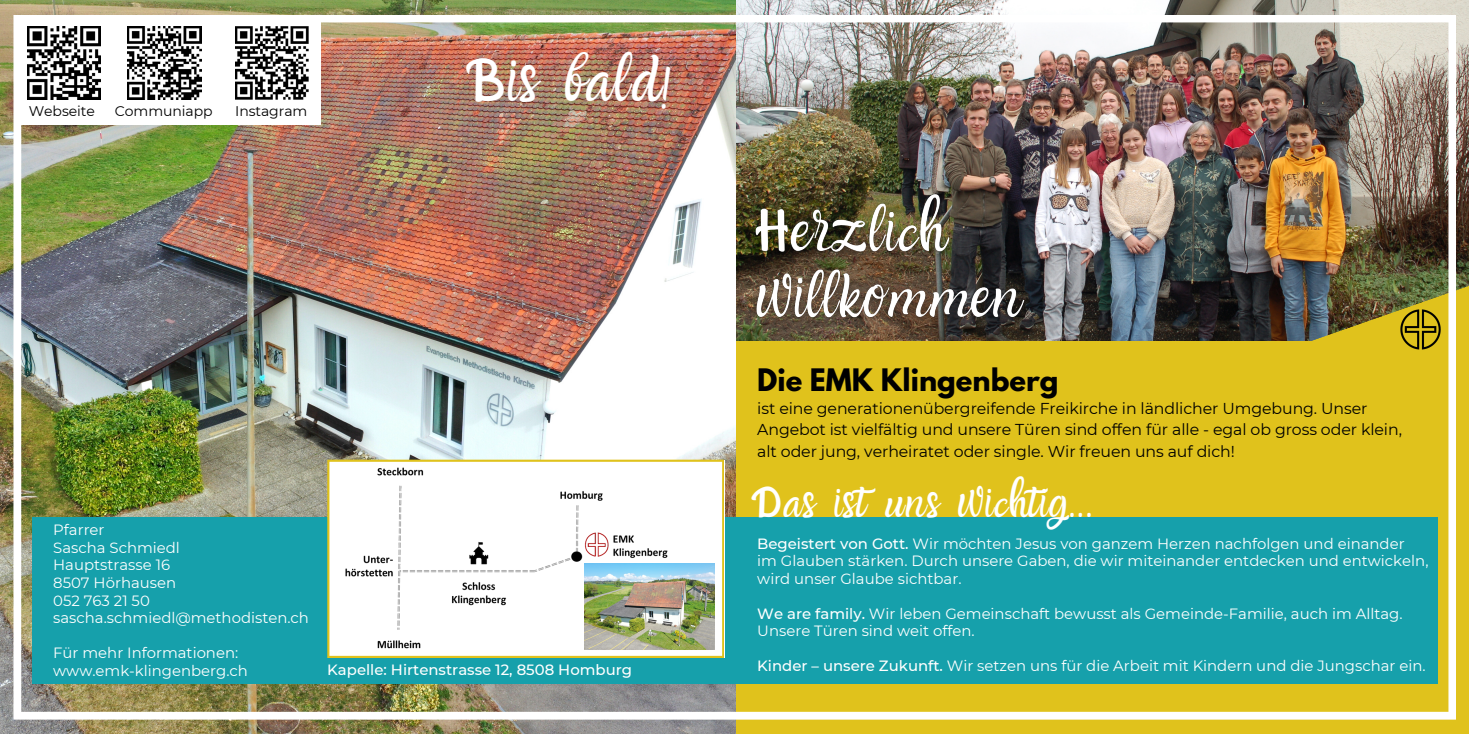
<style>
.page{position:relative;width:1469px;height:734px;background:#fff}
.page>*{position:absolute;margin:0;border:0;box-sizing:border-box;transform-origin:0 0}
.t1{font:45.5px "Amazone";letter-spacing:.075em;color:#fff}
.t2{font:31.5px "Amazone";letter-spacing:.075em;color:#fff}
.t3{font:700 27.47px "League Spartan";color:#000}
.t4{font:15.75px/21.5px "Montserrat";letter-spacing:-.005em;color:#000}
.t5{font:14.88px/17.7px "Montserrat";color:#fff}
.t6{font:500 14.88px "Montserrat";color:#fff}
.t7{font:14px "Montserrat";letter-spacing:-.005em;color:#000}
.s1{font-weight:500}
</style>
<div class="page">
<img style="left:735px;top:0;width:733px;height:259px">
<div style="left:735px;top:342px;width:733px;height:391px;background:#e0c21c"></div>
<svg style="left:1455px;top:259px;width:13px;height:189px"></svg>
<img style="left:0;top:0;width:735px;height:733px">
<img style="left:13px;top:15px;width:1442px;height:704px">
<div style="left:32px;top:518px;width:1405px;height:166px;background:#16a0ab"></div>
<img style="left:1400px;top:309px;width:39px;height:40px">
<div style="left:16px;top:15px;width:304px;height:109px;background:#fff"></div>
<img style="left:128px;top:26px;width:73px;height:74px">
<img style="left:27px;top:26px;width:74px;height:74px">
<svg style="left:327px;top:459px;width:397px;height:199px;fill:#fff"></svg>
<img style="left:235px;top:26px;width:74px;height:74px">
<img style="left:748px;top:186px;width:285px;height:166px">
<p class="t7" style="left:29px;top:102px;width:68px">Webseite</p>
<p class="t7" style="left:115px;top:102px;width:99px">Communiapp</p>
<p class="t7" style="left:235px;top:102px;width:74px">Instagram</p>
<h1 class="t1" style="left:476px;top:59px;width:196px">Bis bald!</h1>
<p class="t5" style="left:53px;top:520px;width:257px">Pfarrer<br>Sascha Schmiedl<br>Hauptstrasse 16<br>8507 Hörhausen<br>052 763 21 50 sascha.schmiedl@methodisten.ch</p>
<p class="t5" style="left:53px;top:644px;width:196px">Für mehr Informationen: www.emk-klingenberg.ch</p>
<h3 class="t3" style="left:757px;top:366px;width:303px">Die EMK Klingenberg</h3>
<p class="t4" style="left:757px;top:397px;width:646px">ist eine generationenübergreifende Freikirche in ländlicher Umgebung. Unser<br>Angebot ist vielfältig und unsere Türen sind offen für alle - egal ob gross oder klein, alt oder jung, verheiratet oder single. Wir freuen uns auf dich!</p>
<h2 class="t2" style="left:757px;top:487px;width:336px">Das ist uns wichtig...</h2>
<p class="t5" style="left:757px;top:535px;width:672px"><span class="s1">Begeistert von Gott.</span> Wir möchten Jesus von ganzem Herzen nachfolgen und einander<br>im Glauben stärken. Durch unsere Gaben, die wir miteinander entdecken und entwickeln, wird unser Glaube sichtbar.</p>
<p class="t5" style="left:757px;top:604px;width:647px"><span class="s1">We are family.</span> Wir leben Gemeinschaft bewusst als Gemeinde-Familie, auch im Alltag.<br>Unsere Türen sind weit offen.</p>
<p class="t6" style="left:327px;top:660px;width:306px">Kapelle: Hirtenstrasse 12, 8508 Homburg</p>
<p class="t5" style="left:757px;top:656px;width:670px"><span class="s1">Kinder – unsere Zukunft.</span> Wir setzen uns für die Arbeit mit Kindern und die Jungschar ein.</p>
</div>
